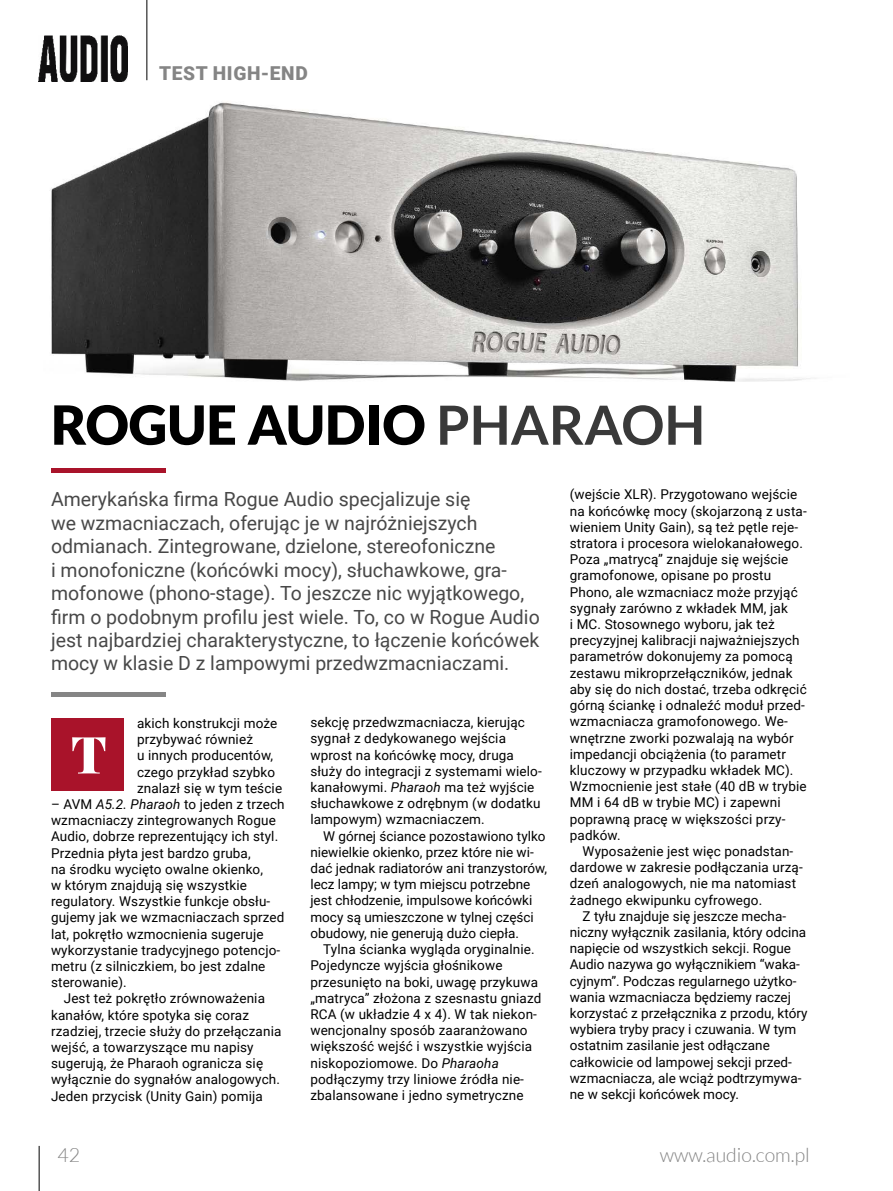
<style>
.page{position:relative;width:893px;height:1191px;background:#fff}
.page>*{position:absolute;margin:0;border:0;box-sizing:border-box;transform-origin:0 0}
.t1{font:900 54px "Lato";color:#000}
.t2{font:900 51.15px "Playfair Display";color:#fff}
.t3{font:19.5px/23.4px "Roboto";color:#484848}
.t4{font:300 19.5px "Lato";color:#858585}
.t5{font:900 19.2px "Roboto";letter-spacing:.035em;color:#858585}
.t6{font:13.5px/16.2px "Roboto";letter-spacing:.01em;color:#000}
.s1{font-weight:700;color:#393939}
.s2{font-style:italic}
</style>
<div class="page">
<hr style="left:147px;top:0;width:1px;height:80px;background:#000">
<img style="left:39px;top:35px;width:89px;height:46px">
<hr style="left:39px;top:1145px;width:1px;height:46px;background:#000">
<img style="left:50px;top:102px;width:766px;height:280px">
<hr style="left:51px;top:468px;width:114px;height:4px;background:#a9132a">
<div style="left:51px;top:692px;width:114px;height:5px;background:#858585"></div>
<div style="left:51px;top:718px;width:73px;height:72px;background:#a9132a"></div>
<h3 class="t5" style="left:159px;top:60px;width:150px">TEST HIGH-END</h3>
<h1 class="t1" style="left:51px;top:393px;width:656px">ROGUE AUDIO <span class="s1">PHARAOH</span></h1>
<p class="t3" style="left:51px;top:487px;width:490px">Amerykańska firma Rogue Audio specjalizuje się<br>we wzmacniaczach, oferując je w najróżniejszych odmianach. Zintegrowane, dzielone, stereofoniczne<br>i monofoniczne (końcówki mocy), słuchawkowe, gra&shy;mofonowe (phono-stage). To jeszcze nic wyjątkowego, firm o podobnym profilu jest wiele. To, co w Rogue Audio jest najbardziej charakterystyczne, to łączenie końcówek mocy w klasie D z lampowymi przedwzmacniaczami.</p>
<p class="t6" style="left:137px;top:714px;width:147px">akich konstrukcji może przybywać również<br>u innych producentów, czego przykład szybko znalazł się w tym teście</p>
<p class="t6" style="left:51px;top:795px;width:235px">– AVM <span class="s2">A5.2. Pharaoh</span> to jeden z trzech wzmacniaczy zintegrowanych Rogue Audio, dobrze reprezentujący ich styl.<br>Przednia płyta jest bardzo gruba,<br>na środku wycięto owalne okienko,<br>w którym znajdują się wszystkie regulatory. Wszystkie funkcje obsłu&shy;gujemy jak we wzmacniaczach sprzed lat, pokrętło wzmocnienia sugeruje wykorzystanie tradycyjnego potencjo&shy;metru (z silniczkiem, bo jest zdalne sterowanie).</p>
<p class="t6" style="left:51px;top:990px;width:232px;text-indent:13px">Jest też pokrętło zrównoważenia kanałów, które spotyka się coraz rzadziej, trzecie służy do przełączania wejść, a towarzyszące mu napisy sugerują, że Pharaoh ogranicza się wyłącznie do sygnałów analogowych.<br>Jeden przycisk (Unity Gain) pomija</p>
<h2 class="t2" style="left:71px;top:721px;width:37px">T</h2>
<p class="t6" style="left:310px;top:714px;width:233px">sekcję przedwzmacniacza, kierując sygnał z dedykowanego wejścia wprost na końcówkę mocy, druga służy do integracji z systemami wielo&shy;kanałowymi. <span class="s2">Pharaoh</span> ma też wyjście słuchawkowe z odrębnym (w dodatku lampowym) wzmacniaczem.</p>
<p class="t6" style="left:310px;top:827px;width:238px;text-indent:13px">W górnej ściance pozostawiono tylko niewielkie okienko, przez które nie wi&shy;dać jednak radiatorów ani tranzystorów, lecz lampy; w tym miejscu potrzebne jest chłodzenie, impulsowe końcówki mocy są umieszczone w tylnej części obudowy, nie generują dużo ciepła.</p>
<p class="t6" style="left:310px;top:940px;width:232px;text-indent:13px">Tylna ścianka wygląda oryginalnie.<br>Pojedyncze wyjścia głośnikowe przesunięto na boki, uwagę przykuwa „matryca” złożona z szesnastu gniazd RCA (w układzie 4 x 4). W tak niekon&shy;wencjonalny sposób zaaranżowano większość wejść i wszystkie wyjścia niskopoziomowe. Do <span class="s2">Pharaoha </span>podłączymy trzy liniowe źródła nie&shy;zbalansowane i jedno symetryczne</p>
<p class="t6" style="left:570px;top:486px;width:238px">(wejście XLR). Przygotowano wejście na końcówkę mocy (skojarzoną z usta&shy;wieniem Unity Gain), są też pętle reje&shy;stratora i procesora wielokanałowego.<br>Poza „matrycą” znajduje się wejście gramofonowe, opisane po prostu Phono, ale wzmacniacz może przyjąć sygnały zarówno z wkładek MM, jak<br>i MC. Stosownego wyboru, jak też precyzyjnej kalibracji najważniejszych parametrów dokonujemy za pomocą zestawu mikroprzełączników, jednak aby się do nich dostać, trzeba odkręcić górną ściankę i odnaleźć moduł przed&shy;wzmacniacza gramofonowego. We&shy;wnętrzne zworki pozwalają na wybór impedancji obciążenia (to parametr kluczowy w przypadku wkładek MC).<br>Wzmocnienie jest stałe (40 dB w trybie MM i 64 dB w trybie MC) i zapewni poprawną pracę w większości przy&shy;padków.</p>
<p class="t6" style="left:570px;top:842px;width:234px;text-indent:13px">Wyposażenie jest więc ponadstan&shy;dardowe w zakresie podłączania urzą&shy;dzeń analogowych, nie ma natomiast żadnego ekwipunku cyfrowego.</p>
<p class="t6" style="left:570px;top:907px;width:239px;text-indent:13px">Z tyłu znajduje się jeszcze mecha&shy;niczny wyłącznik zasilania, który odcina napięcie od wszystkich sekcji. Rogue Audio nazywa go wyłącznikiem “waka&shy;cyjnym”. Podczas regularnego użytko&shy;wania wzmacniacza będziemy raczej korzystać z przełącznika z przodu, który wybiera tryby pracy i czuwania. W tym ostatnim zasilanie jest odłączane całkowicie od lampowej sekcji przed&shy;wzmacniacza, ale wciąż podtrzymywa&shy;ne w sekcji końcówek mocy.</p>
<h3 class="t4" style="left:57px;top:1144px;width:24px">42</h3>
<h3 class="t4" style="left:660px;top:1144px;width:151px">www.audio.com.pl</h3>
</div>
